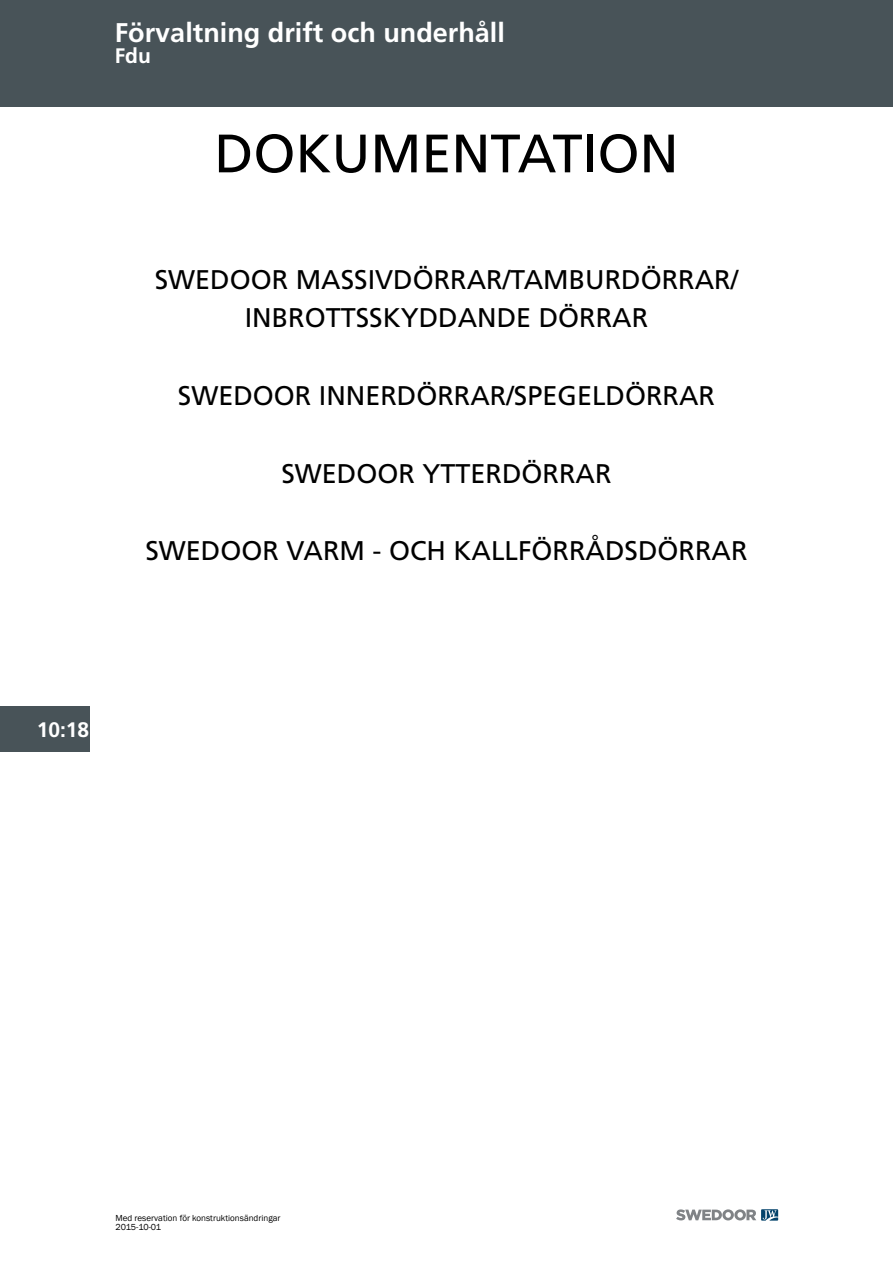
<style>
.page{position:relative;width:893px;height:1263px;background:#fff}
.page>*{position:absolute;margin:0;border:0;box-sizing:border-box;transform-origin:0 0}
.t1{font:54px "Frutiger LT Std";color:#000}
.t2{font:27px/38.7px "Frutiger LT Std";color:#000;text-align:center}
.t3{font:700 27px "Frutiger LT Std";color:#fff}
.t4{font:700 21px "Frutiger LT Std";color:#fff}
.t5{font:9px/9px "Franklin Gothic";color:#000}
</style>
<div class="page">
<div style="left:0;top:0;width:893px;height:106px;background:#485358"></div>
<div style="left:0;top:706px;width:89px;height:46px;background:#485358"></div>
<svg style="left:676px;top:1209px;width:102px;height:11px"></svg>
<p class="t3" style="left:115px;top:16px;width:392px">Förvaltning drift och underhåll</p>
<p class="t4" style="left:115px;top:43px;width:38px">Fdu</p>
<h1 class="t1" style="left:214px;top:122px;width:466px">DOKUMENTATION</h1>
<p class="t2" style="left:155px;top:260px;width:585px">SWEDOOR MASSIVDÖRRAR/TAMBURDÖRRAR/<br>INBROTTSSKYDDANDE DÖRRAR</p>
<p class="t2" style="left:178px;top:376px;width:539px">SWEDOOR INNERDÖRRAR/SPEGELDÖRRAR</p>
<p class="t2" style="left:281px;top:454px;width:332px">SWEDOOR YTTERDÖRRAR</p>
<p class="t2" style="left:145px;top:531px;width:603px">SWEDOOR VARM - OCH KALLFÖRRÅDSDÖRRAR</p>
<p class="t4" style="left:37px;top:717px;width:54px">10:18</p>
<p class="t5" style="left:116px;top:1213px;width:167px">Med reservation för konstruktionsändringar<br>2015-10-01</p>
</div>
